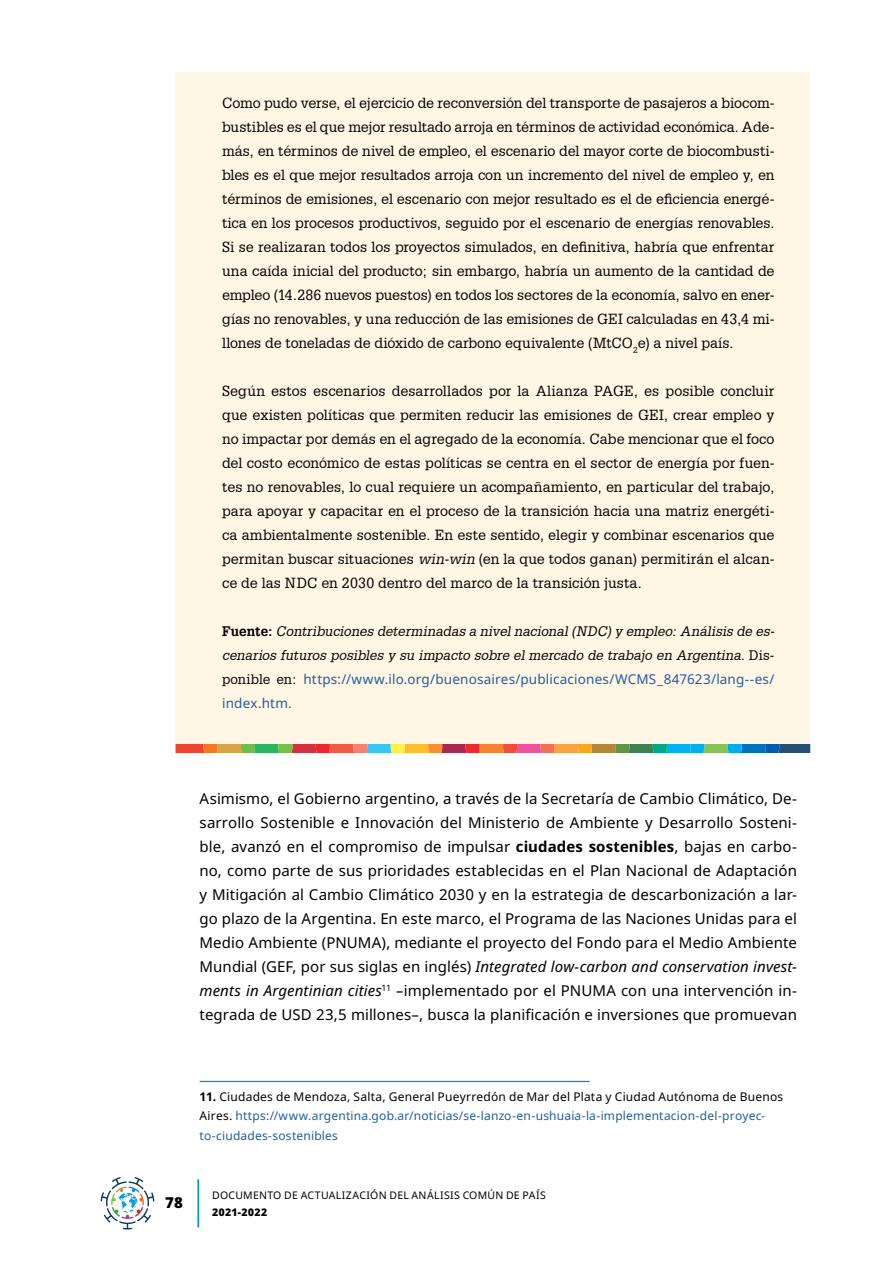
<style>
.page{position:relative;width:893px;height:1263px;background:#fff}
.page>*{position:absolute;margin:0;border:0;box-sizing:border-box;transform-origin:0 0}
.t1{font:15px/24px "Noto Sans";letter-spacing:.01em;color:#000;text-align:justify}
.t2{font:900 15px "Noto Sans";color:#000}
.t3{font:14.25px/24px "Glypha LT";color:#000;text-align:justify}
.t4{font:italic 13.5px/24px "Glypha LT";color:#000}
.t5{font:13.5px/24px "Noto Sans";letter-spacing:.01em;color:#215e9e}
.t6{font:12px/19.5px "Noto Sans";letter-spacing:.015em;color:#215e9e}
.t7{font:10.5px "Noto Sans";letter-spacing:.025em;color:#000}
.t8{font:900 10.5px "Noto Sans";letter-spacing:.025em;color:#000}
.s1{font-style:italic}
.s2{font-weight:700;font-style:normal}
.s3{font-style:normal}
.s4{font-family:"Glypha LT";color:#000}
.s5{font-weight:700}
.s6{font-weight:700;color:#000}
.s7{color:#000}
</style>
<div class="page">
<svg style="left:101px;top:1177px;width:53px;height:52px"></svg>
<hr style="left:197px;top:1179px;width:2px;height:48px;background:#008fd5">
<div style="left:176px;top:72px;width:634px;height:672px;background:#fff6e6"></div>
<svg style="left:176px;top:744px;width:634px;height:9px;background:#998466"></svg>
<hr style="left:200px;top:1081px;width:390px;height:1px;background:#008fd5">
<p class="t3" style="left:222px;top:91px;width:554px">Como pudo verse, el ejercicio de reconversión del transporte de pasajeros a biocom&shy;bustibles es el que mejor resultado arroja en términos de actividad económica. Ade&shy;más, en términos de nivel de empleo, el escenario del mayor corte de biocombusti&shy;bles es el que mejor resultados arroja con un incremento del nivel de empleo y, en términos de emisiones, el escenario con mejor resultado es el de eficiencia energé&shy;tica en los procesos productivos, seguido por el escenario de energías renovables.<br>Si se realizaran todos los proyectos simulados, en definitiva, habría que enfrentar una caída inicial del producto; sin embargo, habría un aumento de la cantidad de empleo (14.286 nuevos puestos) en todos los sectores de la economía, salvo en ener&shy;gías no renovables, y una reducción de las emisiones de GEI calculadas en 43,4 mi&shy;llones de toneladas de dióxido de carbono equivalente (MtCO<sub>2</sub>e) a nivel país.</p>
<p class="t3" style="left:222px;top:379px;width:554px">Según estos escenarios desarrollados por la Alianza PAGE, es posible concluir que existen políticas que permiten reducir las emisiones de GEI, crear empleo y no impactar por demás en el agregado de la economía. Cabe mencionar que el foco del costo económico de estas políticas se centra en el sector de energía por fuen&shy;tes no renovables, lo cual requiere un acompañamiento, en particular del trabajo, para apoyar y capacitar en el proceso de la transición hacia una matriz energéti&shy;ca ambientalmente sostenible. En este sentido, elegir y combinar escenarios que permitan buscar situaciones <span class="s1">win-win</span> (en la que todos ganan) permitirán el alcan&shy;ce de las NDC en 2030 dentro del marco de la transición justa.</p>
<p class="t4" style="left:222px;top:619px;width:554px"><span class="s2">Fuente:</span> Contribuciones determinadas a nivel nacional (NDC) y empleo: Análisis de es&shy;cenarios futuros posibles y su impacto sobre el mercado de trabajo en Argentina<span class="s3">. Dis-</span></p>
<p class="t5" style="left:222px;top:667px;width:554px"><span class="s4">ponible en:</span> https://www.ilo.org/buenosaires/publicaciones/WCMS_847623/lang--es/ index.htm.</p>
<p class="t1" style="left:200px;top:786px;width:599px">Asimismo, el Gobierno argentino, a través de la Secretaría de Cambio Climático, De&shy;sarrollo Sostenible e Innovación del Ministerio de Ambiente y Desarrollo Sosteni&shy;ble, avanzó en el compromiso de impulsar <span class="s5">ciudades sostenibles</span>, bajas en carbo&shy;no, como parte de sus prioridades establecidas en el Plan Nacional de Adaptación y Mitigación al Cambio Climático 2030 y en la estrategia de descarbonización a lar&shy;go plazo de la Argentina. En este marco, el Programa de las Naciones Unidas para el Medio Ambiente (PNUMA), mediante el proyecto del Fondo para el Medio Ambiente Mundial (GEF, por sus siglas en inglés) <span class="s1">Integrated low-carbon and conservation invest&shy;ments in Argentinian cities</span><sup>11</sup> <span class="s1">–</span>implementado por el PNUMA con una intervención in&shy;tegrada de USD 23,5 millones–, busca la planificación e inversiones que promuevan</p>
<p class="t6" style="left:200px;top:1086px;width:585px"><span class="s6">11.</span> <span class="s7">Ciudades de Mendoza, Salta, General Pueyrredón de Mar del Plata y Ciudad Autónoma de Buenos<br>Aires.</span> https://www.argentina.gob.ar/noticias/se-lanzo-en-ushuaia-la-implementacion-del-proyec&shy;to-ciudades-sostenibles</p>
<p class="t2" style="left:165px;top:1191px;width:19px">78</p>
<p class="t7" style="left:212px;top:1188px;width:335px">DOCUMENTO DE ACTUALIZACIÓN DEL ANÁLISIS COMÚN DE PAÍS</p>
<p class="t8" style="left:212px;top:1204px;width:57px">2021-2022</p>
</div>
